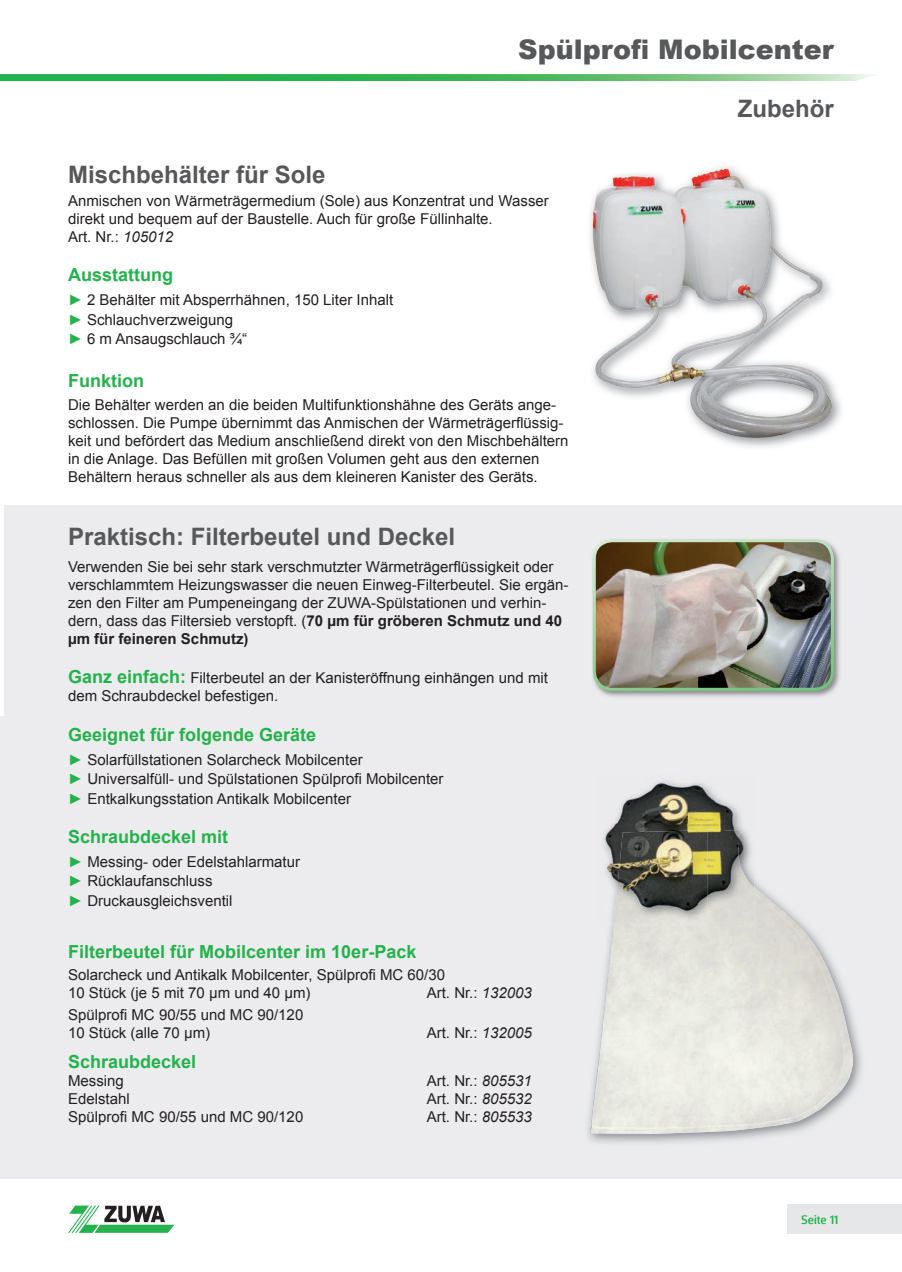
<style>
.page{position:relative;width:902px;height:1272px;background:#fff}
.page>*{position:absolute;margin:0;border:0;box-sizing:border-box;transform-origin:0 0}
.t1{font:900 27px "Arial";color:#57585a}
.t2{font:700 24px "Arial";color:#57585a}
.t3{font:700 18px "Arial";color:#23b24b}
.t4{font:15px/18px "Arial";color:#231f20}
.t5{font:12px "Designosaur";color:#23b24b}
.s1{font-style:italic}
.s2{color:#23b24b}
.s3{font-weight:700}
.s4{font-weight:700;font-size:18px;color:#23b24b}
</style>
<div class="page">
<div style="left:787px;top:1203px;width:114px;height:30px;background:#e6e7e9"></div>
<svg style="left:68px;top:1205px;width:106px;height:27px"></svg>
<svg style="left:0;top:74px;width:877px;height:7px;background:#52be69"></svg>
<hr style="left:0;top:715px;width:4px;height:463px;background:#ececee">
<div style="left:4px;top:505px;width:897px;height:673px;background:#ececee"></div>
<img style="left:588px;top:879px;width:274px;height:264px">
<img style="left:590px;top:886px;width:262px;height:247px">
<img style="left:754px;top:878px;width:1px;height:44px">
<img style="left:594px;top:879px;width:19px;height:47px">
<img style="left:613px;top:872px;width:141px;height:54px">
<img style="left:603px;top:781px;width:149px;height:91px">
<img style="left:600px;top:872px;width:18px;height:50px">
<img style="left:743px;top:872px;width:11px;height:14px">
<img style="left:592px;top:539px;width:248px;height:158px">
<img style="left:594px;top:540px;width:238px;height:149px">
<div style="left:592px;top:539px;width:241px;height:151px;border:3px solid #fff;border-radius:18px"></div>
<img style="left:592px;top:173px;width:246px;height:265px">
<img style="left:647px;top:167px;width:184px;height:107px">
<h1 class="t1" style="left:518px;top:30px;width:317px">Spülprofi Mobilcenter</h1>
<h2 class="t2" style="left:737px;top:92px;width:97px">Zubehör</h2>
<h2 class="t2" style="left:68px;top:159px;width:259px">Mischbehälter für Sole</h2>
<p class="t4" style="left:68px;top:191px;width:482px">Anmischen von Wärmeträgermedium (Sole) aus Konzentrat und Wasser direkt und bequem auf der Baustelle. Auch für große Füllinhalte.<br>Art. Nr.: <span class="s1">105012</span></p>
<p class="t3" style="left:68px;top:263px;width:106px">Ausstattung</p>
<p class="t4" style="left:68px;top:290px;width:327px;line-height:19.5px"><span class="s2">►</span> 2 Behälter mit Absperrhähnen, 150 Liter Inhalt <span class="s2">►</span> Schlauchverzweigung<br><span class="s2">►</span> 6 m Ansaugschlauch ¾“</p>
<p class="t3" style="left:68px;top:369px;width:77px">Funktion</p>
<p class="t4" style="left:68px;top:395px;width:502px">Die Behälter werden an die beiden Multifunktionshähne des Geräts ange&shy;schlossen. Die Pumpe übernimmt das Anmischen der Wärmeträgerflüssig&shy;keit und befördert das Medium anschließend direkt von den Mischbehältern in die Anlage. Das Befüllen mit großen Volumen geht aus den externen Behältern heraus schneller als aus dem kleineren Kanister des Geräts.</p>
<h2 class="t2" style="left:68px;top:520px;width:388px">Praktisch: Filterbeutel und Deckel</h2>
<p class="t4" style="left:68px;top:557px;width:502px">Verwenden Sie bei sehr stark verschmutzter Wärmeträgerflüssigkeit oder verschlammtem Heizungswasser die neuen Einweg-Filterbeutel. Sie ergän&shy;zen den Filter am Pumpeneingang der ZUWA-Spülstationen und verhin&shy;dern, dass das Filtersieb verstopft. (<span class="s3">70 µm für gröberen Schmutz und 40 µm für feineren Schmutz)</span></p>
<p class="t4" style="left:68px;top:669px;width:481px"><span class="s4">Ganz einfach:</span> Filterbeutel an der Kanisteröffnung einhängen und mit dem Schraubdeckel befestigen.</p>
<p class="t3" style="left:68px;top:722px;width:250px">Geeignet für folgende Geräte</p>
<p class="t4" style="left:68px;top:749px;width:377px;line-height:19.5px"><span class="s2">►</span> Solarfüllstationen Solarcheck Mobilcenter<br><span class="s2">►</span> Universalfüll- und Spülstationen Spülprofi Mobilcenter <span class="s2">►</span> Entkalkungsstation Antikalk Mobilcenter</p>
<p class="t3" style="left:68px;top:825px;width:162px">Schraubdeckel mit</p>
<p class="t4" style="left:68px;top:852px;width:233px;line-height:19.5px"><span class="s2">►</span> Messing- oder Edelstahlarmatur <span class="s2">►</span> Rücklaufanschluss<br><span class="s2">►</span> Druckausgleichsventil</p>
<p class="t3" style="left:68px;top:939px;width:350px">Filterbeutel für Mobilcenter im 10er-Pack</p>
<p class="t4" style="left:68px;top:965px;width:378px">Solarcheck und Antikalk Mobilcenter, Spülprofi MC 60/30<br>10 Stück (je 5 mit 70 µm und 40 µm)</p>
<p class="t4" style="left:427px;top:983px;width:107px">Art. Nr.: <span class="s1">132003</span></p>
<p class="t4" style="left:68px;top:1005px;width:237px">Spülprofi MC 90/55 und MC 90/120<br>10 Stück (alle 70 µm)</p>
<p class="t4" style="left:427px;top:1023px;width:107px">Art. Nr.: <span class="s1">132005</span></p>
<p class="t3" style="left:68px;top:1049px;width:130px">Schraubdeckel</p>
<p class="t4" style="left:68px;top:1072px;width:57px">Messing</p>
<p class="t4" style="left:427px;top:1072px;width:107px">Art. Nr.: <span class="s1">805531</span></p>
<p class="t4" style="left:68px;top:1090px;width:63px">Edelstahl</p>
<p class="t4" style="left:427px;top:1090px;width:107px">Art. Nr.: <span class="s1">805532</span></p>
<p class="t4" style="left:68px;top:1108px;width:237px">Spülprofi MC 90/55 und MC 90/120</p>
<p class="t4" style="left:427px;top:1108px;width:107px">Art. Nr.: <span class="s1">805533</span></p>
<p class="t5" style="left:801px;top:1209px;width:38px">Seite 11</p>
</div>
